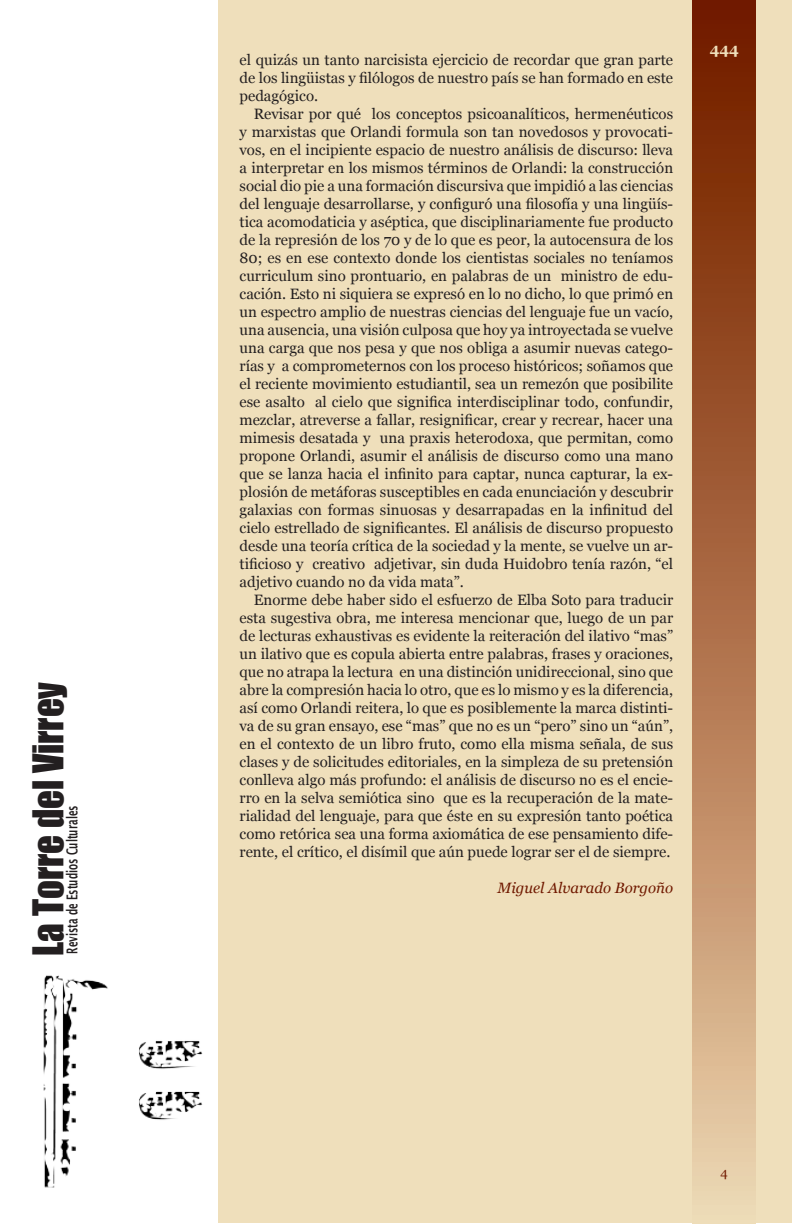
<style>
.page{position:relative;width:792px;height:1224px;background:#fff}
.page>*{position:absolute;margin:0;border:0;box-sizing:border-box;transform-origin:0 0}
.t1{font:39px "Impact";color:#231f20;scale:.95 1}
.Estilo_de_párrafo_2{font:15px/18px "Georgia";color:#231f20;text-align:justify}
.t2{font:600 15px "Lucida Sans";color:#231f20;scale:.63 1}
.Estilo_de_párrafo_2-2{font:italic 15px "Georgia";color:#701900}
.t3{font:700 15px "Georgia";color:#efdfbb}
.t4{font:13px "Georgia";color:#701900}
</style>
<div class="page">
<div style="left:218px;top:0;width:574px;height:1224px;background:#efdfbb"></div>
<div style="left:693px;top:0;width:63px;height:1224px;background:linear-gradient(to bottom,#6e1200,#edd1ab)"></div>
<img style="left:43px;top:975px;width:160px;height:213px">
<h1 class="t1" style="left:18px;top:956px;width:290px;rotate:-90deg">La Torre del Virrey</h1>
<p class="t2" style="left:63px;top:954px;width:238px;rotate:-90deg">Revista de Estudios Culturales</p>
<p class="Estilo_de_párrafo_2" style="left:240px;top:51px;width:435px">el quizás un tanto narcisista ejercicio de recordar que gran parte de los lingüistas y filólogos de nuestro país se han formado en este pedagógico.</p>
<p class="Estilo_de_párrafo_2" style="left:240px;top:105px;width:435px;text-indent:14px">Revisar por qué los conceptos psicoanalíticos, hermenéuticos y marxistas que Orlandi formula son tan novedosos y provocati&shy;vos, en el incipiente espacio de nuestro análisis de discurso: lleva a interpretar en los mismos términos de Orlandi: la construcción social dio pie a una formación discursiva que impidió a las ciencias del lenguaje desarrollarse, y configuró una filosofía y una lingüís&shy;tica acomodaticia y aséptica, que disciplinariamente fue producto de la represión de los 70 y de lo que es peor, la autocensura de los 80; es en ese contexto donde los cientistas sociales no teníamos curriculum sino prontuario, en palabras de un ministro de edu&shy;cación. Esto ni siquiera se expresó en lo no dicho, lo que primó en un espectro amplio de nuestras ciencias del lenguaje fue un vacío, una ausencia, una visión culposa que hoy ya introyectada se vuelve una carga que nos pesa y que nos obliga a asumir nuevas catego&shy;rías y a comprometernos con los proceso históricos; soñamos que el reciente movimiento estudiantil, sea un remezón que posibilite ese asalto al cielo que significa interdisciplinar todo, confundir, mezclar, atreverse a fallar, resignificar, crear y recrear, hacer una mimesis desatada y una praxis heterodoxa, que permitan, como propone Orlandi, asumir el análisis de discurso como una mano que se lanza hacia el infinito para captar, nunca capturar, la ex&shy;plosión de metáforas susceptibles en cada enunciación y descubrir galaxias con formas sinuosas y desarrapadas en la infinitud del cielo estrellado de significantes. El análisis de discurso propuesto desde una teoría crítica de la sociedad y la mente, se vuelve un ar&shy;tificioso y creativo adjetivar, sin duda Huidobro tenía razón, “el adjetivo cuando no da vida mata”.</p>
<p class="Estilo_de_párrafo_2" style="left:240px;top:591px;width:435px;text-indent:14px">Enorme debe haber sido el esfuerzo de Elba Soto para traducir esta sugestiva obra, me interesa mencionar que, luego de un par de lecturas exhaustivas es evidente la reiteración del ilativo “mas” un ilativo que es copula abierta entre palabras, frases y oraciones, que no atrapa la lectura en una distinción unidireccional, sino que abre la compresión hacia lo otro, que es lo mismo y es la diferencia, así como Orlandi reitera, lo que es posiblemente la marca distinti&shy;va de su gran ensayo, ese “mas” que no es un “pero” sino un “aún”, en el contexto de un libro fruto, como ella misma señala, de sus clases y de solicitudes editoriales, en la simpleza de su pretensión conlleva algo más profundo: el análisis de discurso no es el encie&shy;rro en la selva semiótica sino que es la recuperación de la mate&shy;rialidad del lenguaje, para que éste en su expresión tanto poética como retórica sea una forma axiomática de ese pensamiento dife&shy;rente, el crítico, el disímil que aún puede lograr ser el de siempre.</p>
<p class="Estilo_de_párrafo_2-2" style="left:498px;top:879px;width:177px">Miguel Alvarado Borgoño</p>
<p class="t3" style="left:710px;top:39px;width:31px">444</p>
<p class="t4" style="left:721px;top:1164px;width:9px">4</p>
</div>
